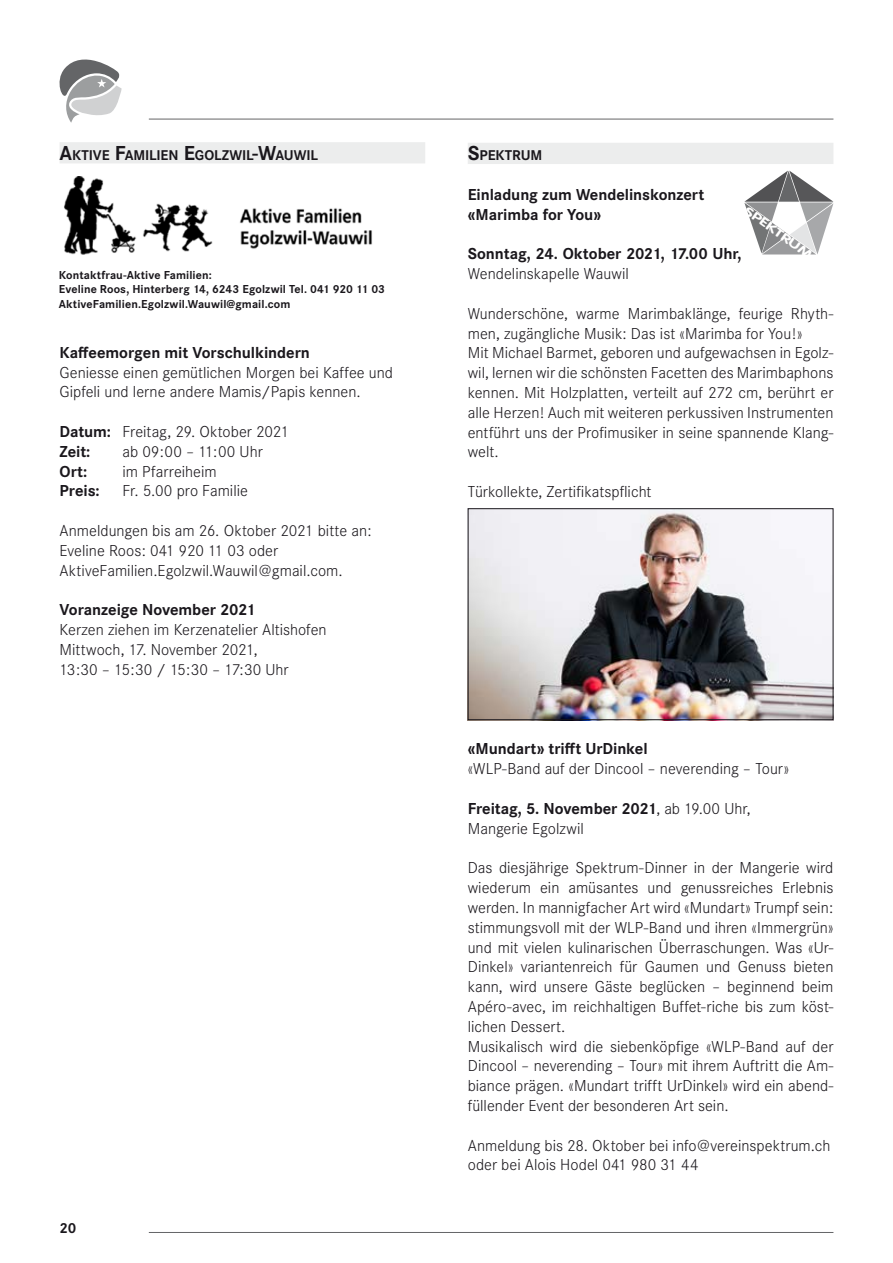
<style>
.page{position:relative;width:893px;height:1263px;background:#fff}
.page>*{position:absolute;margin:0;border:0;box-sizing:border-box;transform-origin:0 0}
.t1{font:300 16.5px/19.8px "Corporate S";color:#1a171c}
.t2{font:700 16.5px/19.8px "Corporate S";letter-spacing:-.005em;color:#1a171c}
.t3{font:700 15px "Corporate S";color:#1a171c}
.t4{font:700 14.7px "Corporate S";letter-spacing:-.01em;color:#1a171c}
.t5{font:700 12px/14.4px "Corporate S";letter-spacing:.01em;color:#1a171c}
.t6{font:700 12px "VAG Rounded";color:#fff;scale:1.41 1}
.s1{font-size:21px}
.s2{font-weight:700}
</style>
<div class="page">
<hr style="left:149px;top:119px;width:684px;height:1px;background:#646567">
<hr style="left:149px;top:1232px;width:684px;height:1px;background:#646567">
<svg style="left:60px;top:60px;width:62px;height:63px"></svg>
<div style="left:60px;top:142px;width:365px;height:21px;background:#eceded"></div>
<img style="left:64px;top:177px;width:308px;height:77px">
<div style="left:468px;top:143px;width:365px;height:21px;background:#eceded"></div>
<img style="left:470px;top:510px;width:361px;height:208px">
<div style="left:468px;top:508px;width:365px;height:212px;border:1px solid #1a171c"></div>
<svg style="left:744px;top:171px;width:89px;height:83px"></svg>
<p class="t4" style="left:60px;top:147px;width:260px"><span class="s1">A</span>KTIVE <span class="s1">F</span>AMILIEN <span class="s1">E</span>GOLZWIL<span class="s1">-W</span>AUWIL</p>
<p class="t5" style="left:59px;top:268px;width:328px">Kontaktfrau-Aktive Familien:<br>Eveline Roos, Hinterberg 14, 6243 Egolzwil Tel. 041 920 11 03<br>AktiveFamilien.Egolzwil.Wauwil@gmail.com</p>
<p class="t2" style="left:60px;top:343px;width:252px">Kaffeemorgen mit Vorschulkindern</p>
<p class="t1" style="left:60px;top:362px;width:335px">Geniesse einen gemütlichen Morgen bei Kaffee und<br>Gipfeli und lerne andere Mamis/Papis kennen.</p>
<p class="t1" style="left:60px;top:422px;width:231px"><span class="s2">Datum:</span> Freitag, 29. Oktober 2021<br><span class="s2">Zeit:</span></p>
<p class="t1" style="left:123px;top:442px;width:142px">ab 09:00 – 11:00 Uhr</p>
<p class="t2" style="left:60px;top:462px;width:29px">Ort:</p>
<p class="t1" style="left:123px;top:461px;width:96px">im Pfarreiheim</p>
<p class="t2" style="left:60px;top:481px;width:42px">Preis:</p>
<p class="t1" style="left:123px;top:481px;width:127px">Fr. 5.00 pro Familie</p>
<p class="t1" style="left:60px;top:521px;width:314px">Anmeldungen bis am 26. Oktober 2021 bitte an:<br>Eveline Roos: 041 920 11 03 oder<br>AktiveFamilien.Egolzwil.Wauwil@gmail.com.</p>
<p class="t2" style="left:60px;top:600px;width:197px">Voranzeige November 2021</p>
<p class="t1" style="left:60px;top:620px;width:269px">Kerzen ziehen im Kerzenatelier Altishofen<br>Mittwoch, 17. November 2021,<br>13:30 – 15:30 / 15:30 – 17:30 Uhr</p>
<p class="t3" style="left:60px;top:1220px;width:18px">20</p>
<p class="t4" style="left:468px;top:147px;width:76px"><span class="s1">S</span>PEKTRUM</p>
<p class="t2" style="left:468px;top:185px;width:238px">Einladung zum Wendelinskonzert «Marimba for You»</p>
<p class="t2" style="left:468px;top:244px;width:276px">Sonntag, 24. Oktober 2021, 17.00 Uhr,</p>
<p class="t1" style="left:468px;top:264px;width:163px">Wendelinskapelle Wauwil</p>
<p class="t1" style="left:468px;top:304px;width:367px">Wunderschöne, warme Marimbaklänge, feurige Rhyth&shy;men, zugängliche Musik: Das ist «Marimba for You!»<br>Mit Michael Barmet, geboren und aufgewachsen in Egolz&shy;wil, lernen wir die schönsten Facetten des Marimbaphons kennen. Mit Holzplatten, verteilt auf 272 cm, berührt er alle Herzen! Auch mit weiteren perkussiven Instrumenten entführt uns der Profimusiker in seine spannende Klang&shy;welt.</p>
<p class="t1" style="left:468px;top:482px;width:185px">Türkollekte, Zertifikatspflicht</p>
<p class="t6" style="left:750px;top:204px;width:58px;rotate:35deg">SPEKTRUM</p>
<p class="t2" style="left:468px;top:739px;width:181px">«Mundart» trifft UrDinkel</p>
<p class="t1" style="left:468px;top:759px;width:323px">«WLP-Band auf der Dincool – neverending – Tour»</p>
<p class="t1" style="left:468px;top:799px;width:284px"><span class="s2">Freitag, 5. November 2021</span>, ab 19.00 Uhr,<br>Mangerie Egolzwil</p>
<p class="t1" style="left:468px;top:858px;width:367px">Das diesjährige Spektrum-Dinner in der Mangerie wird wiederum ein amüsantes und genussreiches Erlebnis werden. In mannigfacher Art wird «Mundart» Trumpf sein: stimmungsvoll mit der WLP-Band und ihren «Immergrün» und mit vielen kulinarischen Überraschungen. Was «Ur-Dinkel» variantenreich für Gaumen und Genuss bieten kann, wird unsere Gäste beglücken – beginnend beim Apéro-avec, im reichhaltigen Buffet-riche bis zum köst&shy;lichen Dessert.<br>Musikalisch wird die siebenköpfige «WLP-Band auf der Dincool – neverending – Tour» mit ihrem Auftritt die Am&shy;biance prägen. «Mundart trifft UrDinkel» wird ein abend&shy;füllender Event der besonderen Art sein.</p>
<p class="t1" style="left:468px;top:1135px;width:364px">Anmeldung bis 28. Oktober bei info@vereinspektrum.ch oder bei Alois Hodel 041 980 31 44</p>
</div>
